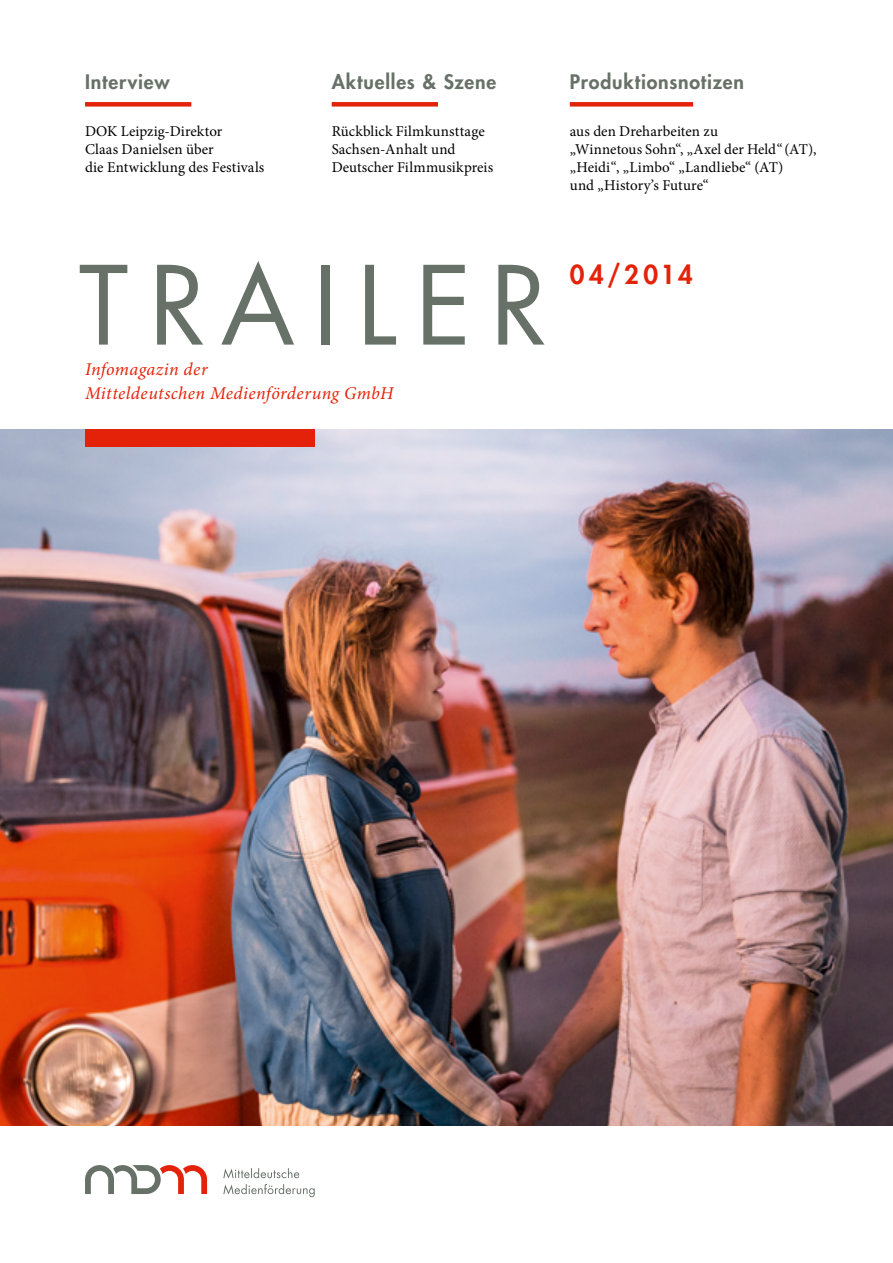
<style>
.page{position:relative;width:893px;height:1263px;background:#fff}
.page>*{position:absolute;margin:0;border:0;box-sizing:border-box;transform-origin:0 0}
.t1{font:105.9px "Futura Std";letter-spacing:.175em;color:#677168}
.t2{font:800 25.5px "Futura Std";letter-spacing:.14em;color:#e4220a}
.t3{font:800 19.5px "Futura Std";letter-spacing:.045em;color:#677168}
.t4{font:italic 18px/24px "Minion Pro";letter-spacing:.02em;color:#e4220a}
.t5{font:15px/18px "Minion Pro";letter-spacing:.005em;color:#000}
</style>
<div class="page">
<img style="left:0;top:429px;width:893px;height:697px">
<div style="left:85px;top:429px;width:230px;height:17px;background:#e4220a"></div>
<svg style="left:85px;top:1165px;width:122px;height:29px"></svg>
<svg style="left:223px;top:1168px;width:92px;height:29px"></svg>
<div style="left:85px;top:102px;width:106px;height:5px;background:#e4220a"></div>
<div style="left:332px;top:102px;width:106px;height:5px;background:#e4220a"></div>
<div style="left:570px;top:102px;width:123px;height:5px;background:#e4220a"></div>
<h3 class="t3" style="left:85px;top:70px;width:86px">Interview</h3>
<p class="t5" style="left:85px;top:122px;width:181px">DOK Leipzig-Direktor<br>Claas Danielsen über<br>die Entwicklung des Festivals</p>
<h3 class="t3" style="left:332px;top:70px;width:166px">Aktuelles &amp; Szene</h3>
<p class="t5" style="left:332px;top:122px;width:163px">Rückblick Filmkunsttage<br>Sachsen-Anhalt und<br>Deutscher Filmmusikpreis</p>
<h3 class="t3" style="left:570px;top:70px;width:176px">Produktionsnotizen</h3>
<p class="t5" style="left:570px;top:122px;width:248px">aus den Dreharbeiten zu<br>„Winnetous Sohn“, „Axel der Held“ (AT), „Heidi“, „Limbo“ „Landliebe“ (AT)<br>und „History’s Future“</p>
<h1 class="t1" style="left:79px;top:238px;width:471px">TRAILER</h1>
<p class="t4" style="left:85px;top:357px;width:310px">Infomagazin der<br>Mitteldeutschen Medienförderung GmbH</p>
<h2 class="t2" style="left:570px;top:259px;width:125px">04/2014</h2>
</div>
